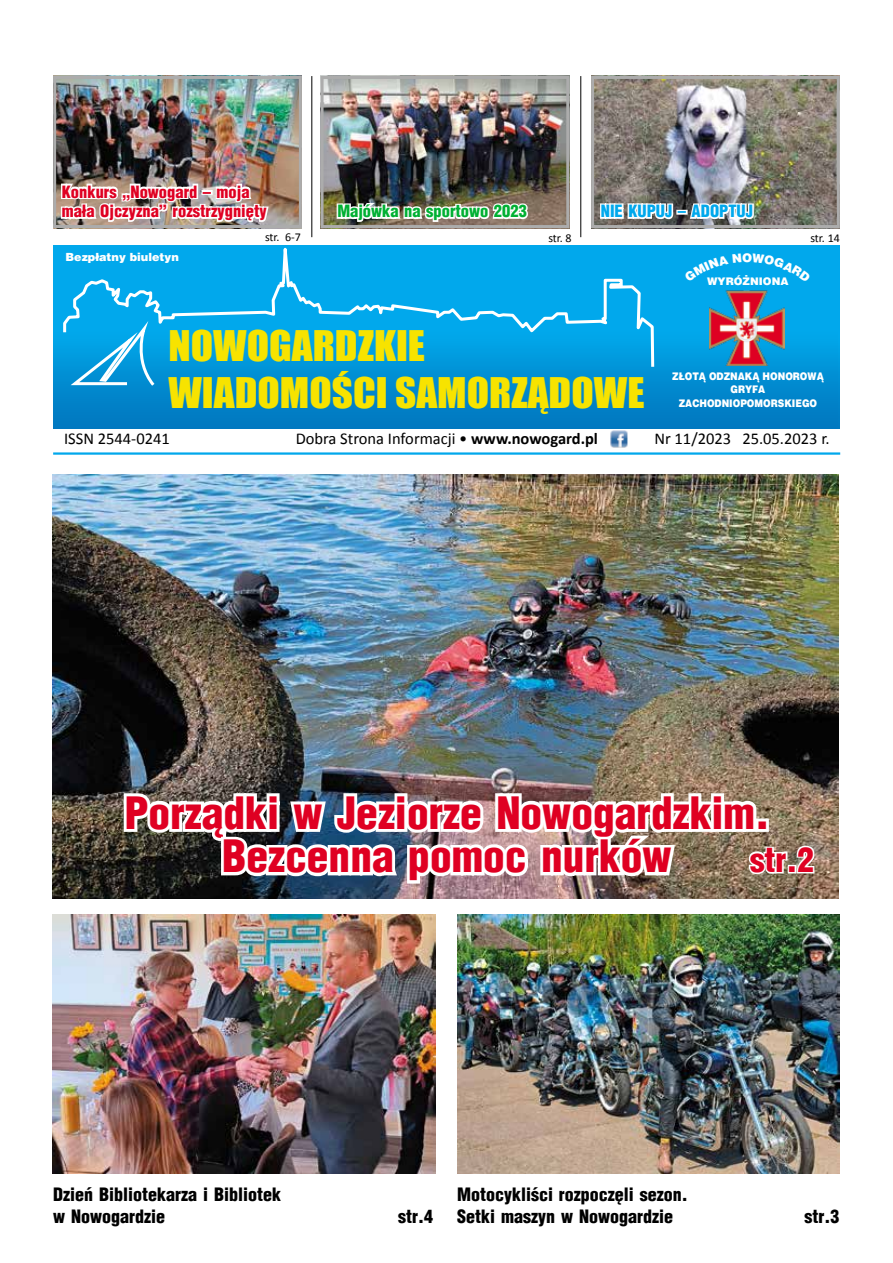
<style>
.page{position:relative;width:893px;height:1263px;background:#fff}
.page>*{position:absolute;margin:0;border:0;box-sizing:border-box;transform-origin:0 0}
.t1{font:900 43.5px/43.5px "Switzerland Cond";color:#df0022;text-align:center}
.t2{font:39px/47px "Impact";color:#f7e300;scale:1.05 1}
.t3{font:900 33px "Switzerland Cond";color:#df0022}
.t4{font:900 18px/21.6px "Switzerland Cond";color:#000}
.t5{font:16.5px "Calibri";color:#000}
.t6{font:900 16.5px/19.8px "Switzerland Cond";color:#df0022}
.t7{font:900 16.5px "Switzerland Cond";color:#00b033}
.t8{font:900 16.5px "Switzerland Cond";color:#00a8ec}
.t9{font:12px "Calibri";color:#000}
.t10{font:900 11.25px "Switzerland";color:#fff}
.t11{font:900 10.5px/13.5px "Switzerland";color:#fff;text-align:center;scale:.87 1}
.t12{font:900 10.5px "Switzerland";color:#fff}
.s1{font-weight:700}
</style>
<div class="page">
<img style="left:53px;top:474px;width:786px;height:424px">
<img style="left:325px;top:80px;width:240px;height:144px">
<div style="left:321px;top:76px;width:248px;height:152px;border:3px solid #acacac"></div>
<img style="left:595px;top:80px;width:241px;height:144px">
<div style="left:591px;top:76px;width:249px;height:152px;border:3px solid #acacac"></div>
<img style="left:53px;top:245px;width:787px;height:183px">
<svg style="left:63px;top:248px;width:593px;height:122px;background:#0ca9e9"></svg>
<svg style="left:66px;top:324px;width:91px;height:65px;background:#27aae3"></svg>
<img style="left:709px;top:290px;width:76px;height:76px">
<hr style="left:53px;top:452px;width:787px;height:3px;background:#00a8ec">
<img style="left:610px;top:430px;width:18px;height:18px">
<hr style="left:311px;top:76px;width:1px;height:161px;background:#000">
<hr style="left:580px;top:76px;width:1px;height:161px;background:#000">
<img style="left:57px;top:80px;width:241px;height:144px">
<div style="left:53px;top:76px;width:249px;height:152px;border:3px solid #acacac"></div>
<svg style="left:599px;top:191px;width:77px;height:38px"></svg>
<div style="left:676px;top:210px;width:12px;height:5px;border:3px solid #fff"></div>
<svg style="left:688px;top:201px;width:68px;height:21px"></svg>
<img style="left:59px;top:172px;width:211px;height:57px">
<img style="left:335px;top:174px;width:195px;height:55px">
<img style="left:53px;top:915px;width:383px;height:259px">
<img style="left:457px;top:915px;width:382px;height:259px">
<img style="left:121px;top:779px;width:695px;height:120px">
<div style="left:684px;top:253px;width:127px;height:29px;background:#01a8ec"></div>
<p class="t6" style="left:62px;top:181px;width:207px">Konkurs „Nowogard – moja mała Ojczyzna” rozstrzygnięty</p>
<p class="t7" style="left:337px;top:201px;width:191px">Majówka na sportowo 2023</p>
<p class="t8" style="left:601px;top:201px;width:154px">NIE KUPUJ – ADOPTUJ</p>
<p class="t10" style="left:65px;top:250px;width:115px">Bezpłatny biuletyn</p>
<p class="t9" style="left:265px;top:230px;width:37px">str. 6-7</p>
<p class="t9" style="left:548px;top:230px;width:25px">str. 8</p>
<p class="t9" style="left:810px;top:230px;width:31px">str. 14</p>
<p class="t12" style="left:707px;top:275px;width:83px">WYRÓŻNIONA</p>
<h2 class="t2" style="left:168px;top:321px;width:455px">NOWOGARDZKIE<br>WIADOMOŚCI SAMORZĄDOWE</h2>
<p class="t11" style="left:672px;top:370px;width:176px">ZŁOTĄ ODZNAKĄ HONOROWĄ<br>GRYFA<br>ZACHODNIOPOMORSKIEGO</p>
<p class="t5" style="left:64px;top:428px;width:107px">ISSN 2544-0241</p>
<p class="t5" style="left:296px;top:428px;width:304px">Dobra Strona Informacji • <span class="s1">www.nowogard.pl</span></p>
<p class="t5" style="left:654px;top:428px;width:177px">Nr 11/2023 25.05.2023 r.</p>
<h1 class="t1" style="left:124px;top:790px;width:646px">Porządki w Jeziorze Nowogardzkim.<br>Bezcenna pomoc nurków</h1>
<h3 class="t3" style="left:750px;top:839px;width:65px">str.2</h3>
<p class="t4" style="left:53px;top:1183px;width:229px">Dzień Bibliotekarza i Bibliotek w Nowogardzie</p>
<p class="t4" style="left:398px;top:1205px;width:36px">str.4</p>
<p class="t4" style="left:457px;top:1183px;width:232px">Motocykliści rozpoczęli sezon.<br>Setki maszyn w Nowogardzie</p>
<p class="t4" style="left:804px;top:1205px;width:36px">str.3</p>
</div>
